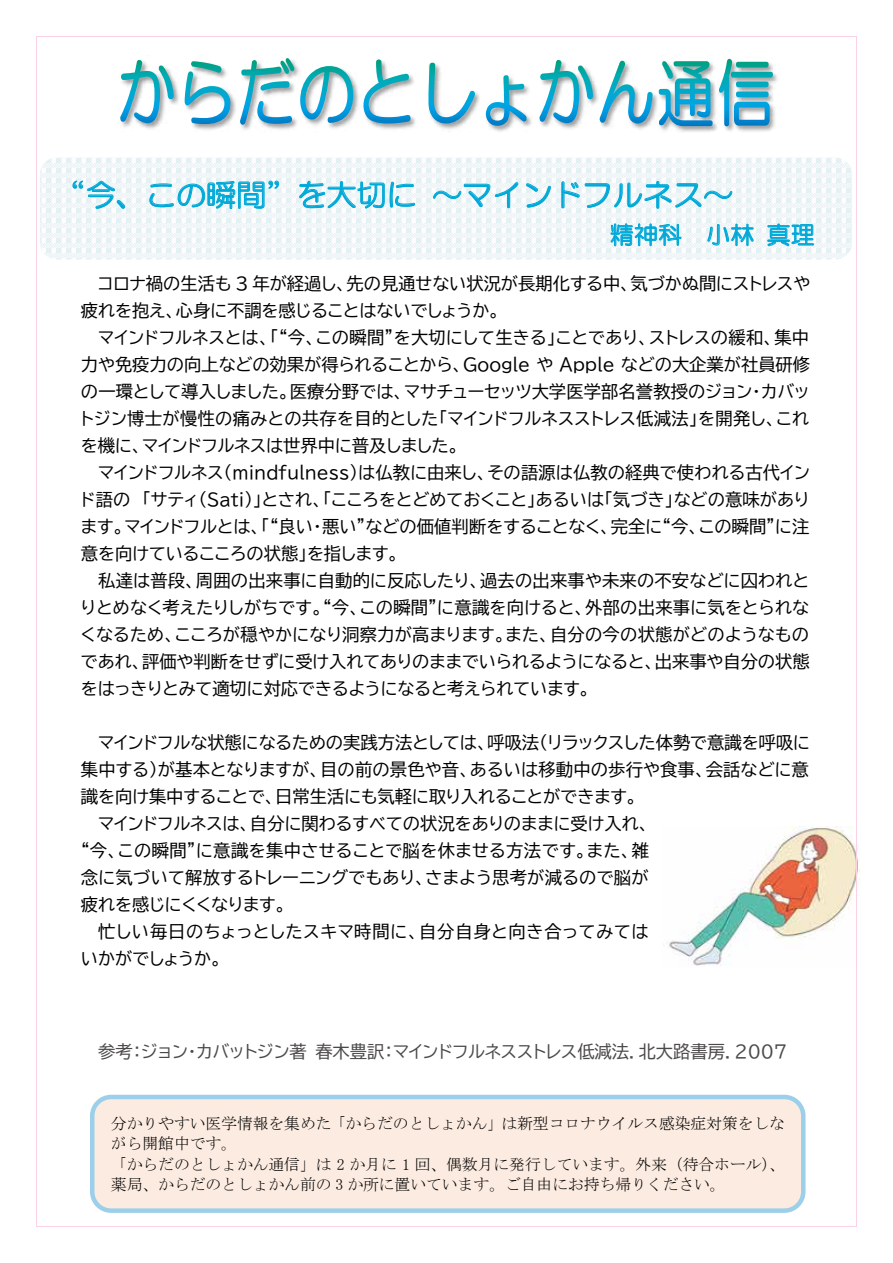
<style>
.page{position:relative;width:893px;height:1263px;background:#fff}
.page>*{position:absolute;margin:0;border:0;box-sizing:border-box;transform-origin:0 0}
.t1{font:30px "HG Maru Gothic MPRO";color:#00a9d8}
.t2{font:24px "HG Maru Gothic MPRO";letter-spacing:.01em;color:#00a9d8}
.t3{font:17.25px/27px "BIZ UDP Gothic";color:#000;text-align:justify}
.t4{font:17.25px "BIZ UDP Gothic";letter-spacing:.02em;color:#000}
.t5{font:17.25px "BIZ UDP Gothic";color:#4c4949}
.t6{font:17.25px "BIZ UDP Gothic";letter-spacing:.05em;color:#000}
.t7{font:15.9px/20.4px "MS Mincho";color:#000}
</style>
<div class="page">
<div style="left:90px;top:1095px;width:715px;height:118px;background:#fcebe0;border:4px solid #9cd0ea;border-radius:19px"></div>
<svg style="left:40px;top:157px;width:812px;height:102px;fill:#f1f5f7"></svg>
<img style="left:669px;top:827px;width:191px;height:139px">
<img style="left:123px;top:61px;width:654px;height:71px">
<svg style="left:120px;top:58px;width:612px;height:68px"></svg>
<hr style="left:37px;top:36px;width:819px;height:1px;background:#f9d3e3">
<hr style="left:36px;top:37px;width:1px;height:1189px;background:#f9d3e3">
<hr style="left:856px;top:37px;width:1px;height:1189px;background:#f9d3e3">
<hr style="left:37px;top:1226px;width:819px;height:1px;background:#f9d3e3">
<h1 class="t1" style="left:56px;top:180px;width:679px">“今、この瞬間”を大切に ～マインドフルネス～</h1>
<h2 class="t2" style="left:610px;top:223px;width:206px">精神科 小林 真理</h2>
<p class="t3" style="left:81px;top:270px;width:731px;text-indent:17px">コロナ禍の生活も 3 年が経過し、先の見通せない状況が長期化する中、気づかぬ間にストレスや疲れを抱え、心身に不調を感じることはないでしょうか。</p>
<p class="t3" style="left:81px;top:324px;width:731px;text-indent:17px">マインドフルネスとは、｢“今、この瞬間”を大切にして生きる｣ことであり、ストレスの緩和、集中力や免疫力の向上などの効果が得られることから、Google や Apple などの大企業が社員研修の一環として導入しました。医療分野では、マサチューセッツ大学医学部名誉教授のジョン・カバットジン博士が慢性の痛みとの共存を目的とした｢マインドフルネスストレス低減法｣を開発し、これを機に、マインドフルネスは世界中に普及しました。</p>
<p class="t3" style="left:81px;top:459px;width:730px;text-indent:17px">マインドフルネス（mindfulness）は仏教に由来し、その語源は仏教の経典で使われる古代インド語の ｢サティ（Sati）｣とされ、｢こころをとどめておくこと｣あるいは｢気づき｣などの意味があります。マインドフルとは、｢“良い・悪い”などの価値判断をすることなく、完全に“今、この瞬間”に注意を向けているこころの状態｣を指します。</p>
<p class="t3" style="left:81px;top:567px;width:730px;text-indent:17px">私達は普段、周囲の出来事に自動的に反応したり、過去の出来事や未来の不安などに囚われとりとめなく考えたりしがちです。“今、この瞬間”に意識を向けると、外部の出来事に気をとられなくなるため、こころが穏やかになり洞察力が高まります。また、自分の今の状態がどのようなものであれ、評価や判断をせずに受け入れてありのままでいられるようになると、出来事や自分の状態をはっきりとみて適切に対応できるようになると考えられています。</p>
<p class="t3" style="left:98px;top:729px;width:713px">マインドフルな状態になるための実践方法としては、呼吸法（リラックスした体勢で意識を呼吸に</p>
<p class="t3" style="left:81px;top:756px;width:729px">集中する）が基本となりますが、目の前の景色や音、あるいは移動中の歩行や食事、会話などに意</p>
<p class="t3" style="left:81px;top:783px;width:558px">識を向け集中することで、日常生活にも気軽に取り入れることができます。</p>
<p class="t3" style="left:98px;top:810px;width:552px">マインドフルネスは、自分に関わるすべての状況をありのままに受け入れ、</p>
<p class="t4" style="left:81px;top:842px;width:570px">“今、この瞬間”に意識を集中させることで脳を休ませる方法です。また、雑</p>
<p class="t4" style="left:81px;top:869px;width:569px">念に気づいて解放するトレーニングでもあり、さまよう思考が減るので脳が</p>
<p class="t3" style="left:81px;top:891px;width:207px">疲れを感じにくくなります。</p>
<p class="t6" style="left:98px;top:923px;width:552px">忙しい毎日のちょっとしたスキマ時間に、自分自身と向き合ってみては</p>
<p class="t3" style="left:81px;top:945px;width:142px">いかがでしょうか。</p>
<p class="t5" style="left:98px;top:1042px;width:690px">参考：ジョン・カバットジン著春木豊訳：マインドフルネスストレス低減法．北大路書房．2007</p>
<p class="t7" style="left:111px;top:1113px;width:676px">分かりやすい医学情報を集めた「からだのとしょかん」は新型コロナウイルス感染症対策をしながら開館中です。<br>「からだのとしょかん通信」は 2 か月に 1 回、偶数月に発行しています。外来（待合ホール）、薬局、からだのとしょかん前の 3 か所に置いています。ご自由にお持ち帰りください。</p>
</div>
